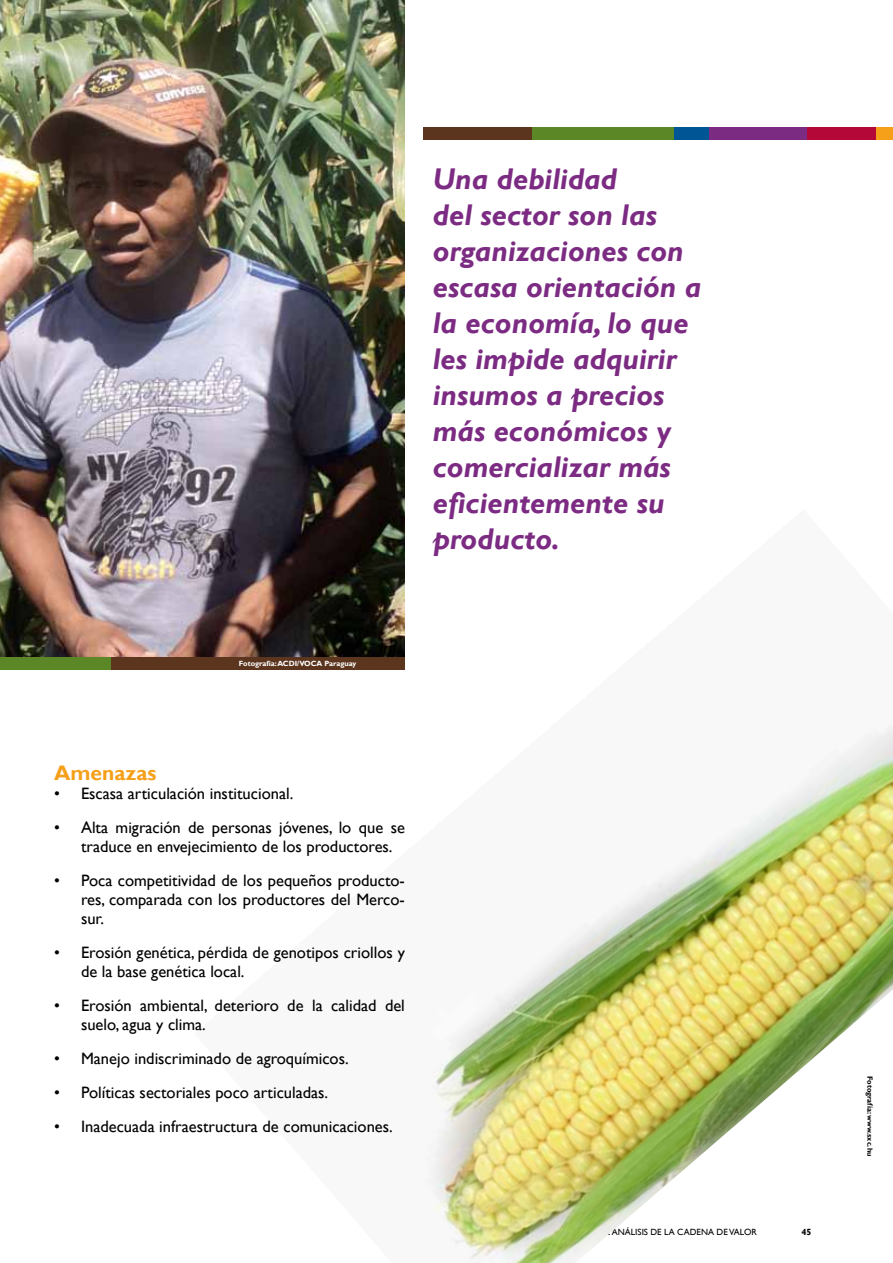
<style>
.page{position:relative;width:893px;height:1263px;background:#fff}
.page>*{position:absolute;margin:0;border:0;box-sizing:border-box;transform-origin:0 0}
.t1{font:italic 700 30px/36px "Gill Sans";color:#7c2b83}
.t2{font:700 21px "Gill Sans";color:#f6a01a}
.t3{font:16.5px/19px "Gill Sans";color:#000}
.t4{font:9px "Gill Sans";color:#000}
.t5{font:700 9px "Gill Sans";color:#000}
.t6{font:700 7.5px "Gill Sans";color:#fff}
.t7{font:700 7.5px "Gill Sans";color:#000}
.s1{font-weight:700}
</style>
<div class="page">
<img style="left:428px;top:725px;width:465px;height:538px">
<img style="left:0;top:0;width:405px;height:657px">
<div style="left:58px;top:657px;width:347px;height:13px;background:#5b351e"></div>
<div style="left:0;top:657px;width:110px;height:13px;background:#5c8727"></div>
<div style="left:876px;top:128px;width:17px;height:12px;background:#f6a01a"></div>
<div style="left:423px;top:128px;width:129px;height:12px;background:#5b351e"></div>
<div style="left:802px;top:128px;width:74px;height:12px;background:#b30838"></div>
<div style="left:709px;top:128px;width:98px;height:12px;background:#7c2b83"></div>
<div style="left:532px;top:128px;width:167px;height:12px;background:#5c8727"></div>
<div style="left:674px;top:128px;width:35px;height:12px;background:#005695"></div>
<h1 class="t1" style="left:433px;top:162px;width:270px">Una debilidad<br>del sector son las organizaciones con escasa orientación a la economía, lo que les impide adquirir insumos a precios más económicos y comercializar más eficientemente su producto.</h1>
<p class="t6" style="left:239px;top:659px;width:119px">Fotografía: ACDI/VOCA Paraguay</p>
<p class="t2" style="left:54px;top:760px;width:104px">Amenazas</p>
<p class="t3" style="left:54px;top:784px;width:241px">• Escasa articulación institucional.</p>
<p class="t3" style="left:81px;top:818px;width:325px;text-indent:-27px">• Alta migración de personas jóvenes, lo que se traduce en envejecimiento de los productores.</p>
<p class="t3" style="left:81px;top:871px;width:325px;text-align:justify;text-indent:-27px">• Poca competitividad de los pequeños producto&shy;res, comparada con los productores del Merco&shy;sur.</p>
<p class="t3" style="left:81px;top:943px;width:325px;text-indent:-27px">• Erosión genética, pérdida de genotipos criollos y de la base genética local.</p>
<p class="t3" style="left:81px;top:996px;width:325px;text-indent:-27px">• Erosión ambiental, deterioro de la calidad del suelo, agua y clima.</p>
<p class="t3" style="left:54px;top:1049px;width:296px">• Manejo indiscriminado de agroquímicos.</p>
<p class="t3" style="left:54px;top:1083px;width:276px">• Políticas sectoriales poco articuladas.</p>
<p class="t3" style="left:54px;top:1117px;width:340px">• Inadecuada infraestructura de comunicaciones.</p>
<p class="t4" style="left:586px;top:1227px;width:172px"><span class="s1">MAÍZ</span> ANÁLISIS DE LA CADENA DE VALOR</p>
<p class="t5" style="left:801px;top:1227px;width:11px">45</p>
<p class="t7" style="left:874px;top:1076px;width:82px;rotate:90deg">Fotografía: www.sxc.hu</p>
</div>
